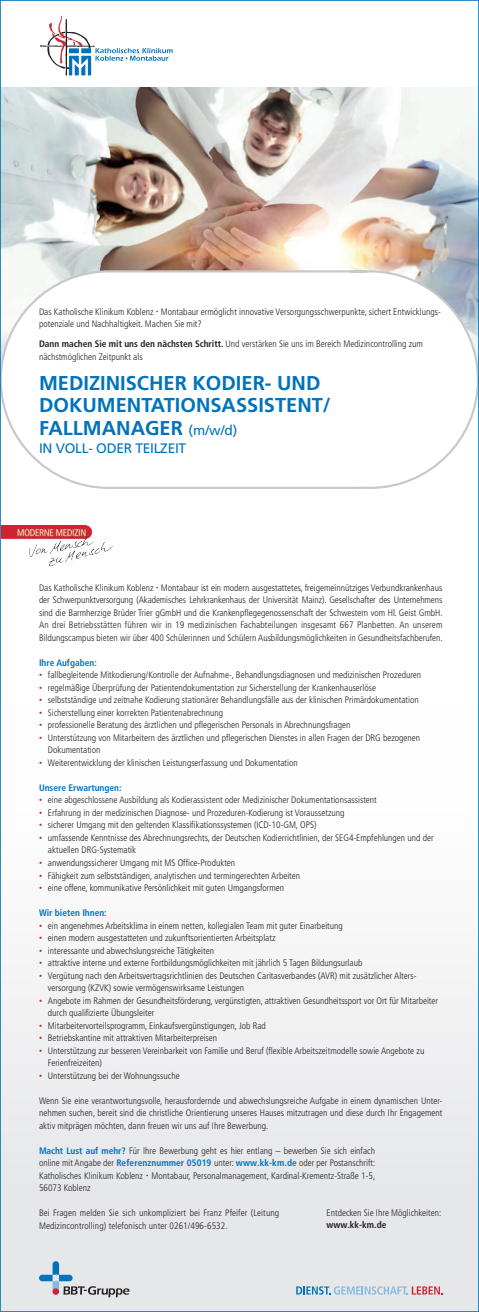
<style>
.page{position:relative;width:479px;height:1312px;background:#fff}
.page>*{position:absolute;margin:0;border:0;box-sizing:border-box;transform-origin:0 0}
.t1{font:700 20px/22.5px "Frutiger LT Pro";color:#0073bc}
.t2{font:13.75px "Frutiger LT Pro";letter-spacing:-.02em;color:#0073bc}
.t3{font:300 condensed 9.38px/12.5px "Frutiger LT Pro";color:#231f20}
.t4{font:700 condensed 9.38px "Frutiger LT Pro";color:#0073bc}
.t5{font:700 condensed 9.38px "Frutiger LT Pro";color:#231f20}
.s1{font-weight:700}
.s2{font-weight:400;font-size:13.75px}
.s3{font-size:6.25px;color:#d12233}
.s4{font-weight:700;color:#0073bc}
</style>
<div class="page">
<img style="left:2px;top:87px;width:474px;height:182px">
<div style="left:0;top:704px;width:478px;height:607px;background:#f2f2f3"></div>
<svg style="left:39px;top:1260px;width:90px;height:36px"></svg>
<svg style="left:296px;top:1285px;width:146px;height:9px"></svg>
<svg style="left:40px;top:15px;width:132px;height:61px"></svg>
<img style="left:2px;top:525px;width:110px;height:40px">
<svg style="left:2px;top:269px;width:474px;height:220px"></svg>
<p class="t3" style="left:39px;top:305px;width:403px">Das Katholische Klinikum Koblenz Montabaur ermöglicht innovative Versorgungsschwerpunkte, sichert Entwicklungs&shy;potenziale und Nachhaltigkeit. Machen Sie mit?</p>
<p class="t3" style="left:39px;top:338px;width:385px"><span class="s1">Dann machen Sie mit uns den nächsten Schritt.</span> Und verstärken Sie uns im Bereich Medizincontrolling zum nächstmöglichen Zeitpunkt als</p>
<h1 class="t1" style="left:39px;top:371px;width:293px">MEDIZINISCHER KODIER- UND<br>DOKUMENTATIONSASSISTENT/<br>FALLMANAGER <span class="s2">(m/w/d)</span></h1>
<h2 class="t2" style="left:39px;top:440px;width:149px">IN VOLL- ODER TEILZEIT</h2>
<p class="t3" style="left:39px;top:581px;width:405px;text-align:justify">Das Katholische Klinikum Koblenz Montabaur ist ein modern ausgestattetes, freigemeinnütziges Verbundkrankenhaus der Schwerpunktversorgung (Akademisches Lehrkrankenhaus der Universität Mainz). Gesellschafter des Unternehmens sind die Barmherzige Brüder Trier gGmbH und die Krankenpflegegenossenschaft der Schwestern vom Hl. Geist GmbH.<br>An drei Betriebsstätten führen wir in 19 medizinischen Fachabteilungen insgesamt 667 Planbetten. An unserem Bildungscampus bieten wir über 400 Schülerinnen und Schülern Ausbildungsmöglichkeiten in Gesundheitsfachberufen.</p>
<p class="t4" style="left:39px;top:657px;width:59px">Ihre Aufgaben:</p>
<p class="t3" style="left:39px;top:668px;width:383px"><span class="s3">•</span> fallbegleitende Mitkodierung/Kontrolle der Aufnahme-, Behandlungsdiagnosen und medizinischen Prozeduren</p>
<p class="t3" style="left:39px;top:681px;width:338px"><span class="s3">•</span> regelmäßige Überprüfung der Patientendokumentation zur Sicherstellung der Krankenhauserlöse</p>
<p class="t3" style="left:39px;top:693px;width:381px"><span class="s3">•</span> selbstständige und zeitnahe Kodierung stationärer Behandlungsfälle aus der klinischen Primärdokumentation</p>
<p class="t3" style="left:39px;top:706px;width:185px"><span class="s3">•</span> Sicherstellung einer korrekten Patientenabrechnung</p>
<p class="t3" style="left:39px;top:718px;width:312px"><span class="s3">•</span> professionelle Beratung des ärztlichen und pflegerischen Personals in Abrechnungsfragen</p>
<p class="t3" style="left:48px;top:731px;width:373px;text-indent:-9px"><span class="s3">•</span> Unterstützung von Mitarbeitern des ärztlichen und pflegerischen Dienstes in allen Fragen der DRG bezogenen<br>Dokumentation</p>
<p class="t3" style="left:39px;top:756px;width:260px"><span class="s3">•</span> Weiterentwicklung der klinischen Leistungserfassung und Dokumentation</p>
<p class="t4" style="left:39px;top:782px;width:84px">Unsere Erwartungen:</p>
<p class="t3" style="left:39px;top:793px;width:339px"><span class="s3">•</span> eine abgeschlossene Ausbildung als Kodierassistent oder Medizinischer Dokumentationsassistent</p>
<p class="t3" style="left:39px;top:806px;width:307px"><span class="s3">•</span> Erfahrung in der medizinischen Diagnose- und Prozeduren-Kodierung ist Voraussetzung</p>
<p class="t3" style="left:39px;top:818px;width:279px"><span class="s3">•</span> sicherer Umgang mit den geltenden Klassifikationssystemen (ICD-10-GM, OPS)</p>
<p class="t3" style="left:48px;top:831px;width:387px;text-indent:-9px"><span class="s3">•</span> umfassende Kenntnisse des Abrechnungsrechts, der Deutschen Kodierrichtlinien, der SEG4-Empfehlungen und der aktuellen DRG-Systematik</p>
<p class="t3" style="left:39px;top:856px;width:198px"><span class="s3">•</span> anwendungssicherer Umgang mit MS Office-Produkten</p>
<p class="t3" style="left:39px;top:868px;width:262px"><span class="s3">•</span> Fähigkeit zum selbstständigen, analytischen und termingerechten Arbeiten</p>
<p class="t3" style="left:39px;top:881px;width:246px"><span class="s3">•</span> eine offene, kommunikative Persönlichkeit mit guten Umgangsformen</p>
<p class="t4" style="left:39px;top:907px;width:69px">Wir bieten Ihnen:</p>
<p class="t3" style="left:39px;top:918px;width:305px"><span class="s3">•</span> ein angenehmes Arbeitsklima in einem netten, kollegialen Team mit guter Einarbeitung</p>
<p class="t3" style="left:39px;top:931px;width:238px"><span class="s3">•</span> einen modern ausgestatteten und zukunftsorientierten Arbeitsplatz</p>
<p class="t3" style="left:39px;top:943px;width:176px"><span class="s3">•</span> interessante und abwechslungsreiche Tätigkeiten</p>
<p class="t3" style="left:39px;top:956px;width:324px"><span class="s3">•</span> attraktive interne und externe Fortbildungsmöglichkeiten mit jährlich 5 Tagen Bildungsurlaub</p>
<p class="t3" style="left:48px;top:968px;width:370px;text-indent:-9px"><span class="s3">•</span> Vergütung nach den Arbeitsvertragsrichtlinien des Deutschen Caritasverbandes (AVR) mit zusätzlicher Alters&shy;versorgung (KZVK) sowie vermögenswirksame Leistungen</p>
<p class="t3" style="left:48px;top:993px;width:391px;text-indent:-9px"><span class="s3">•</span> Angebote im Rahmen der Gesundheitsförderung, vergünstigten, attraktiven Gesundheitssport vor Ort für Mitarbeiter durch qualifizierte Übungsleiter</p>
<p class="t3" style="left:39px;top:1018px;width:228px"><span class="s3">•</span> Mitarbeitervorteilsprogramm, Einkaufsvergünstigungen, Job Rad</p>
<p class="t3" style="left:39px;top:1031px;width:179px"><span class="s3">•</span> Betriebskantine mit attraktiven Mitarbeiterpreisen</p>
<p class="t3" style="left:48px;top:1043px;width:377px;text-indent:-9px"><span class="s3">•</span> Unterstützung zur besseren Vereinbarkeit von Familie und Beruf (flexible Arbeitszeitmodelle sowie Angebote zu<br>Ferienfreizeiten)</p>
<p class="t3" style="left:39px;top:1068px;width:142px"><span class="s3">•</span> Unterstützung bei der Wohnungssuche</p>
<p class="t3" style="left:39px;top:1093px;width:404px;text-align:justify">Wenn Sie eine verantwortungsvolle, herausfordernde und abwechslungsreiche Aufgabe in einem dynamischen Unter&shy;nehmen suchen, bereit sind die christliche Orientierung unseres Hauses mitzutragen und diese durch Ihr Engagement aktiv mitprägen möchten, dann freuen wir uns auf Ihre Bewerbung.</p>
<p class="t3" style="left:39px;top:1143px;width:337px;text-align:justify"><span class="s4">Macht Lust auf mehr?</span> Für Ihre Bewerbung geht es hier entlang – bewerben Sie sich einfach online mit Angabe der <span class="s4">Referenznummer 05019</span> unter: <span class="s4">www.kk-km.de</span> oder per Postanschrift:<br>Katholisches Klinikum Koblenz Montabaur, Personalmanagement, Kardinal-Krementz-Straße 1-5, 56073 Koblenz</p>
<p class="t3" style="left:39px;top:1206px;width:241px">Bei Fragen melden Sie sich unkompliziert bei Franz Pfeifer (Leitung<br>Medizincontrolling) telefonisch unter 0261/496-6532.</p>
<p class="t3" style="left:326px;top:1205px;width:116px">Entdecken Sie Ihre Möglichkeiten:</p>
<p class="t5" style="left:326px;top:1219px;width:61px">www.kk-km.de</p>
</div>
